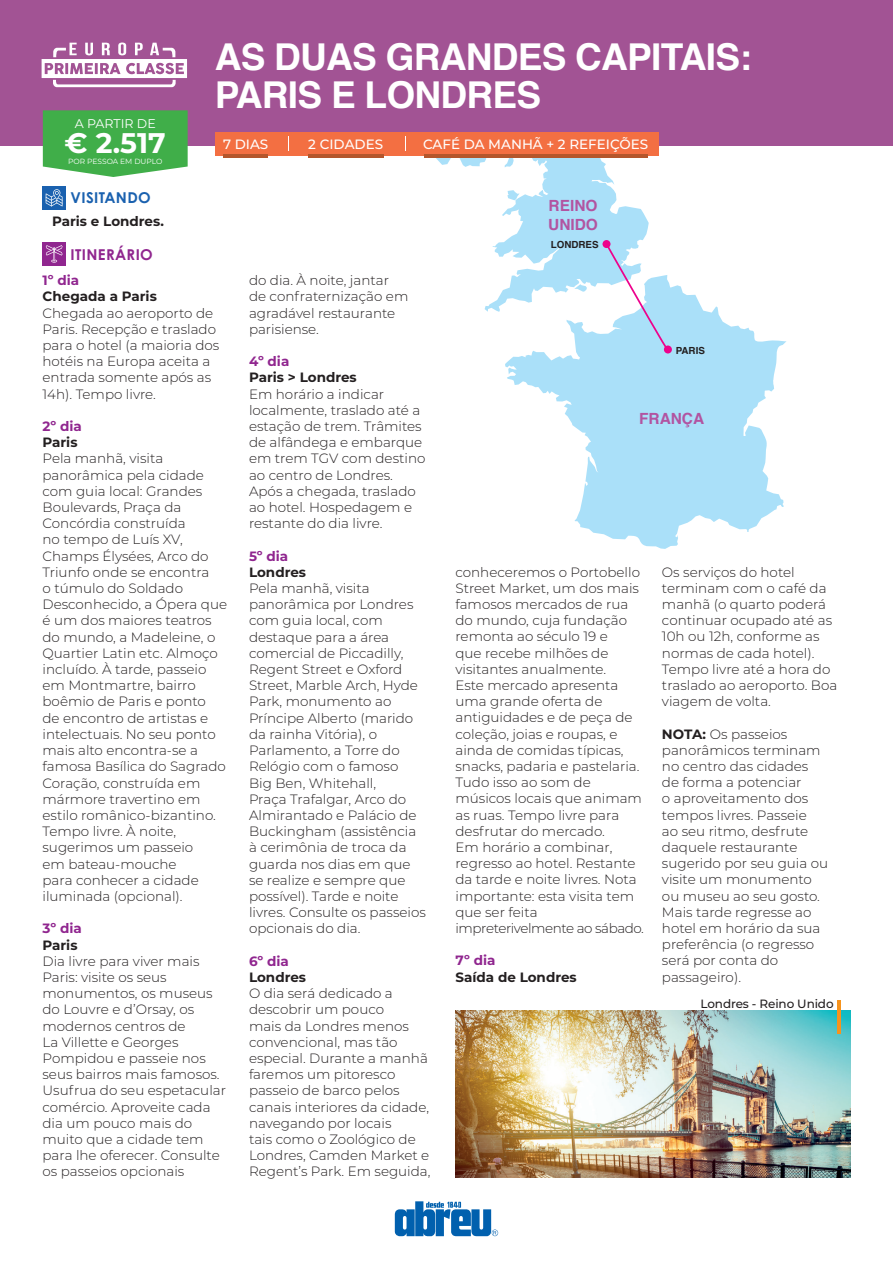
<style>
.page{position:relative;width:893px;height:1263px;background:#fff}
.page>*{position:absolute;margin:0;border:0;box-sizing:border-box;transform-origin:0 0}
.t1{font:700 37.05px/37.5px "Helvetica";letter-spacing:-.02em;color:#fff}
.t2{font:700 28.35px "Montserrat";color:#fff}
.t3{font:700 15.45px/18.5px "Helvetica";color:#b254a1}
.t4{font:700 15px "Century Gothic Std";letter-spacing:.025em;color:#90268f}
.t5{font:700 15px "Century Gothic Std";letter-spacing:.025em;color:#1a61af}
.t6{font:300 13.5px/16.2px "Montserrat";color:#231f20}
.t7{font:700 13.5px "Montserrat";color:#231f20}
.t8{font:500 13.5px "Montserrat";color:#fff}
.t9{font:700 13.5px "Montserrat";color:#90268f}
.t10{font:12.6px "Montserrat";color:#fff}
.t11{font:500 12px "Montserrat";letter-spacing:-.01em;color:#231f20}
.t12{font:700 9.75px "Helvetica";color:#231f20}
.t13{font:7.5px "Montserrat";color:#fff}
.s1{font-weight:700}
</style>
<div class="page">
<svg style="left:436px;top:158px;width:36px;height:9px"></svg>
<svg style="left:472px;top:158px;width:177px;height:154px;fill:#aae0f9"></svg>
<svg style="left:505px;top:275px;width:281px;height:274px;fill:#aae0f9"></svg>
<svg style="left:606px;top:244px;width:64px;height:109px"></svg>
<div style="left:664px;top:345px;width:8px;height:8px;background:#ed028c;border-radius:50%"></div>
<div style="left:602px;top:240px;width:8px;height:8px;background:#ed028c;border-radius:50%"></div>
<img style="left:455px;top:1011px;width:395px;height:167px">
<div style="left:0;top:0;width:893px;height:145px;background:#a25394"></div>
<svg style="left:42px;top:43px;width:145px;height:44px"></svg>
<hr style="left:837px;top:1000px;width:4px;height:33px;background:#f7931d">
<div style="left:43px;top:186px;width:23px;height:24px;background:#1a61af"></div>
<div style="left:43px;top:242px;width:23px;height:23px;background:#90268f"></div>
<svg style="left:46px;top:189px;width:17px;height:17px"></svg>
<svg style="left:46px;top:245px;width:17px;height:18px"></svg>
<div style="left:215px;top:132px;width:444px;height:24px;background:#f36f42"></div>
<hr style="left:223px;top:154px;width:44px;height:4px;background:#b4562c">
<hr style="left:308px;top:154px;width:76px;height:4px;background:#b4562c">
<hr style="left:424px;top:154px;width:224px;height:4px;background:#b4562c">
<svg style="left:288px;top:136px;width:1px;height:15px"></svg>
<svg style="left:405px;top:136px;width:1px;height:15px"></svg>
<svg style="left:43px;top:110px;width:145px;height:67px;background:#4fb357"></svg>
<svg style="left:395px;top:1201px;width:103px;height:35px"></svg>
<p class="t10" style="left:75px;top:115px;width:83px">A PARTIR DE</p>
<h2 class="t2" style="left:65px;top:123px;width:103px">€ 2.517</h2>
<p class="t13" style="left:68px;top:157px;width:96px">POR PESSOA EM DUPLO</p>
<p class="t5" style="left:71px;top:188px;width:82px">VISITANDO</p>
<p class="t7" style="left:52px;top:212px;width:113px">Paris e Londres.</p>
<p class="t4" style="left:71px;top:245px;width:84px">ITINERÁRIO</p>
<h1 class="t1" style="left:215px;top:39px;width:538px">AS DUAS GRANDES CAPITAIS:<br>PARIS E LONDRES</h1>
<p class="t8" style="left:223px;top:135px;width:47px">7 DIAS</p>
<p class="t8" style="left:308px;top:135px;width:76px">2 CIDADES</p>
<p class="t8" style="left:423px;top:135px;width:227px">CAFÉ DA MANHÃ + 2 REFEIÇÕES</p>
<p class="t3" style="left:548px;top:197px;width:51px">REINO<br>UNIDO</p>
<p class="t12" style="left:551px;top:236px;width:49px">LONDRES</p>
<p class="t9" style="left:43px;top:271px;width:38px">1º dia</p>
<p class="t7" style="left:43px;top:287px;width:116px">Chegada a Paris</p>
<p class="t6" style="left:43px;top:304px;width:178px">Chegada ao aeroporto de<br>Paris. Recepção e traslado para o hotel (a maioria dos hotéis na Europa aceita a entrada somente após as<br>14h). Tempo livre.</p>
<p class="t9" style="left:43px;top:416px;width:41px">2º dia</p>
<p class="t7" style="left:43px;top:433px;width:37px">Paris</p>
<p class="t6" style="left:43px;top:450px;width:186px">Pela manhã, visita panorâmica pela cidade com guia local: Grandes<br>Boulevards, Praça da<br>Concórdia construída<br>no tempo de Luís XV,<br>Champs Élysées, Arco do<br>Triunfo onde se encontra<br>o túmulo do Soldado<br>Desconhecido, a Ópera que é um dos maiores teatros do mundo, a Madeleine, o<br>Quartier Latin etc. Almoço incluído. À tarde, passeio em Montmartre, bairro boêmio de Paris e ponto<br>de encontro de artistas e intelectuais. No seu ponto mais alto encontra-se a famosa Basílica do Sagrado<br>Coração, construída em mármore travertino em estilo românico-bizantino.<br>Tempo livre. À noite, sugerimos um passeio<br>em bateau-mouche<br>para conhecer a cidade iluminada (opcional).</p>
<p class="t9" style="left:43px;top:919px;width:41px">3º dia</p>
<p class="t7" style="left:43px;top:935px;width:37px">Paris</p>
<p class="t6" style="left:43px;top:952px;width:185px">Dia livre para viver mais<br>Paris: visite os seus monumentos, os museus do Louvre e d’Orsay, os modernos centros de<br>La Villette e Georges<br>Pompidou e passeie nos seus bairros mais famosos.<br>Usufrua do seu espetacular comércio. Aproveite cada dia um pouco mais do muito que a cidade tem para lhe oferecer. Consulte os passeios opcionais</p>
<p class="t6" style="left:249px;top:272px;width:161px">do dia. À noite, jantar de confraternização em agradável restaurante parisiense.</p>
<p class="t9" style="left:249px;top:352px;width:42px">4º dia</p>
<p class="t7" style="left:249px;top:368px;width:109px">Paris &gt; Londres</p>
<p class="t6" style="left:249px;top:385px;width:178px">Em horário a indicar localmente, traslado até a estação de trem. Trâmites de alfândega e embarque em trem TGV com destino ao centro de Londres.<br>Após a chegada, traslado ao hotel. Hospedagem e restante do dia livre.</p>
<p class="t9" style="left:249px;top:546px;width:41px">5º dia</p>
<p class="t7" style="left:249px;top:562px;width:59px">Londres</p>
<p class="t6" style="left:249px;top:580px;width:178px">Pela manhã, visita panorâmica por Londres com guia local, com destaque para a área comercial de Piccadilly,<br>Regent Street e Oxford<br>Street, Marble Arch, Hyde<br>Park, monumento ao<br>Príncipe Alberto (marido da rainha Vitória), o<br>Parlamento, a Torre do<br>Relógio com o famoso<br>Big Ben, Whitehall,<br>Praça Trafalgar, Arco do<br>Almirantado e Palácio de<br>Buckingham (assistência à cerimônia de troca da guarda nos dias em que se realize e sempre que possível). Tarde e noite livres. Consulte os passeios opcionais do dia.</p>
<p class="t9" style="left:249px;top:951px;width:41px">6º dia</p>
<p class="t7" style="left:249px;top:967px;width:59px">Londres</p>
<p class="t6" style="left:249px;top:985px;width:183px">O dia será dedicado a descobrir um pouco<br>mais da Londres menos convencional, mas tão especial. Durante a manhã faremos um pitoresco passeio de barco pelos canais interiores da cidade, navegando por locais<br>tais como o Zoológico de<br>Londres, Camden Market e<br>Regent’s Park. Em seguida,</p>
<p class="t12" style="left:676px;top:343px;width:31px">PARIS</p>
<p class="t3" style="left:639px;top:409px;width:67px">FRANÇA</p>
<p class="t6" style="left:455px;top:563px;width:190px">conheceremos o Portobello<br>Street Market, um dos mais famosos mercados de rua do mundo, cuja fundação remonta ao século 19 e<br>que recebe milhões de visitantes anualmente.<br>Este mercado apresenta uma grande oferta de antiguidades e de peça de coleção, joias e roupas, e ainda de comidas típicas, snacks, padaria e pastelaria.<br>Tudo isso ao som de músicos locais que animam as ruas. Tempo livre para desfrutar do mercado.<br>Em horário a combinar, regresso ao hotel. Restante da tarde e noite livres. Nota importante: esta visita tem que ser feita impreterivelmente ao sábado.</p>
<p class="t9" style="left:455px;top:951px;width:42px">7º dia</p>
<p class="t7" style="left:455px;top:967px;width:123px">Saída de Londres</p>
<p class="t6" style="left:662px;top:563px;width:177px">Os serviços do hotel terminam com o café da manhã (o quarto poderá continuar ocupado até as<br>10h ou 12h, conforme as normas de cada hotel).<br>Tempo livre até a hora do traslado ao aeroporto. Boa viagem de volta.</p>
<p class="t6" style="left:662px;top:725px;width:168px"><span class="s1">NOTA:</span> Os passeios panorâmicos terminam no centro das cidades de forma a potenciar<br>o aproveitamento dos tempos livres. Passeie<br>ao seu ritmo, desfrute daquele restaurante sugerido por seu guia ou visite um monumento ou museu ao seu gosto.<br>Mais tarde regresse ao hotel em horário da sua preferência (o regresso será por conta do passageiro).</p>
<p class="t11" style="left:700px;top:996px;width:135px">Londres - Reino Unido</p>
</div>
